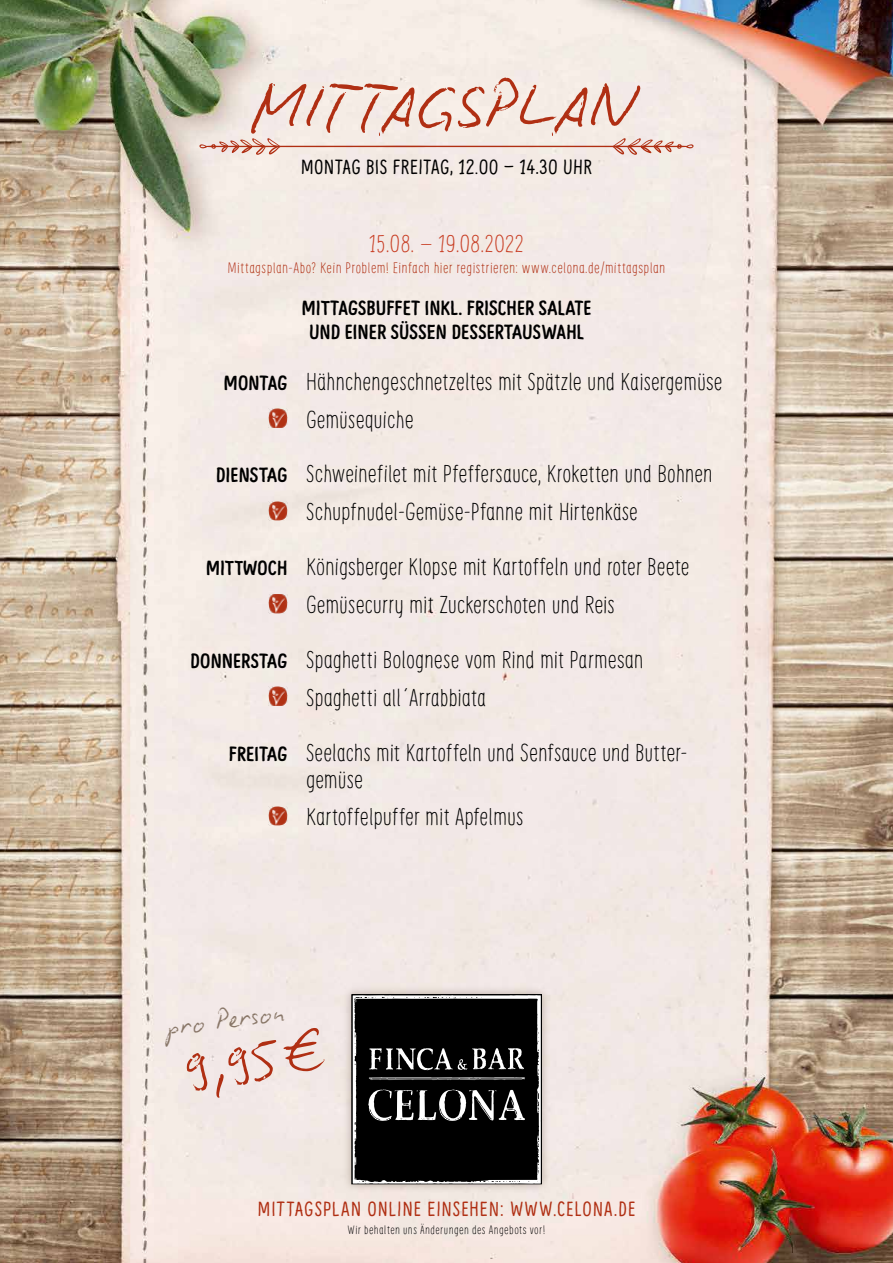
<style>
.page{position:relative;width:893px;height:1263px;background:#fff}
.page>*{position:absolute;margin:0;border:0;box-sizing:border-box;transform-origin:0 0}
.t1{font:72px "Biro Script Standard";letter-spacing:-.005em;color:#b02f13}
.t2{font:57px "Biro Script Standard";color:#b02f13}
.t3{font:30px "Biro Script Standard";color:#897768}
.t4{font:300 24px/37.8px "Supernett Condensed";color:#000}
.t5{font:300 24px "Supernett Condensed";color:#c83d23}
.t6{font:700 20.25px/24.3px "Supernett Condensed";letter-spacing:.005em;color:#000;text-align:center}
.t7{font:20.25px "Supernett Condensed";letter-spacing:.05em;color:#b02f13}
.t8{font:20.25px "Supernett Condensed";letter-spacing:.015em;color:#000}
.t9{font:300 15px "Supernett Condensed";letter-spacing:.025em;color:#b02f13}
.t10{font:300 12px "Supernett Condensed";letter-spacing:.04em;color:#000}
.s1{font-weight:700;font-size:20.25px}
.s2{font-size:51px}
</style>
<div class="page">
<img style="left:0;top:0;width:893px;height:1263px">
<div style="left:342px;top:985px;width:208px;height:208px;background:#897768;opacity:.5"></div>
<svg style="left:352px;top:995px;width:189px;height:189px;background:#212121"></svg>
<svg style="left:199px;top:137px;width:495px;height:19px;background:#ebd3cb"></svg>
<img style="left:268px;top:409px;width:19px;height:19px">
<img style="left:268px;top:501px;width:19px;height:19px">
<img style="left:268px;top:594px;width:19px;height:19px">
<img style="left:268px;top:687px;width:19px;height:19px">
<img style="left:268px;top:807px;width:19px;height:19px">
<h1 class="t1" style="left:252px;top:60px;width:387px">MITTAGSPLAN</h1>
<p class="t8" style="left:301px;top:154px;width:293px">MONTAG BIS FREITAG, 12.00 – 14.30 UHR</p>
<p class="t5" style="left:369px;top:229px;width:156px">15.08. – 19.08.2022</p>
<p class="t9" style="left:228px;top:259px;width:439px">Mittagsplan-Abo? Kein Problem! Einfach hier registrieren: www.celona.de/mittagsplan</p>
<p class="t6" style="left:302px;top:295px;width:291px">MITTAGSBUFFET INKL. FRISCHER SALATE<br>UND EINER SÜSSEN DESSERTAUSWAHL</p>
<p class="t4" style="left:306px;top:362px;width:418px;text-indent:-83px"><span class="s1">MONTAG</span> Hähnchengeschnetzeltes mit Spätzle und Kaisergemüse<br>Gemüsequiche</p>
<p class="t4" style="left:306px;top:455px;width:408px;text-indent:-90px"><span class="s1">DIENSTAG</span> Schweinefilet mit Pfeffersauce, Kroketten und Bohnen<br>Schupfnudel-Gemüse-Pfanne mit Hirtenkäse</p>
<p class="t4" style="left:306px;top:548px;width:385px;text-indent:-100px"><span class="s1">MITTWOCH</span> Königsberger Klopse mit Kartoffeln und roter Beete<br>Gemüsecurry mit Zuckerschoten und Reis</p>
<p class="t4" style="left:306px;top:640px;width:339px;text-indent:-116px"><span class="s1">DONNERSTAG</span> Spaghetti Bolognese vom Rind mit Parmesan<br>Spaghetti all´Arrabbiata</p>
<p class="t4" style="left:306px;top:739px;width:383px;line-height:27px;text-indent:-77px"><span class="s1">FREITAG</span> Seelachs mit Kartoffeln und Senfsauce und Butter&shy;gemüse</p>
<p class="t4" style="left:306px;top:798px;width:219px">Kartoffelpuffer mit Apfelmus</p>
<p class="t3" style="left:164px;top:1008px;width:122px;rotate:-8deg">pro Person</p>
<h2 class="t2" style="left:180px;top:1034px;width:146px;rotate:-8deg">9,95 <span class="s2">€</span></h2>
<p class="t7" style="left:258px;top:1197px;width:379px">MITTAGSPLAN ONLINE EINSEHEN: WWW.CELONA.DE</p>
<p class="t10" style="left:348px;top:1223px;width:199px">Wir behalten uns Änderungen des Angebots vor!</p>
</div>
